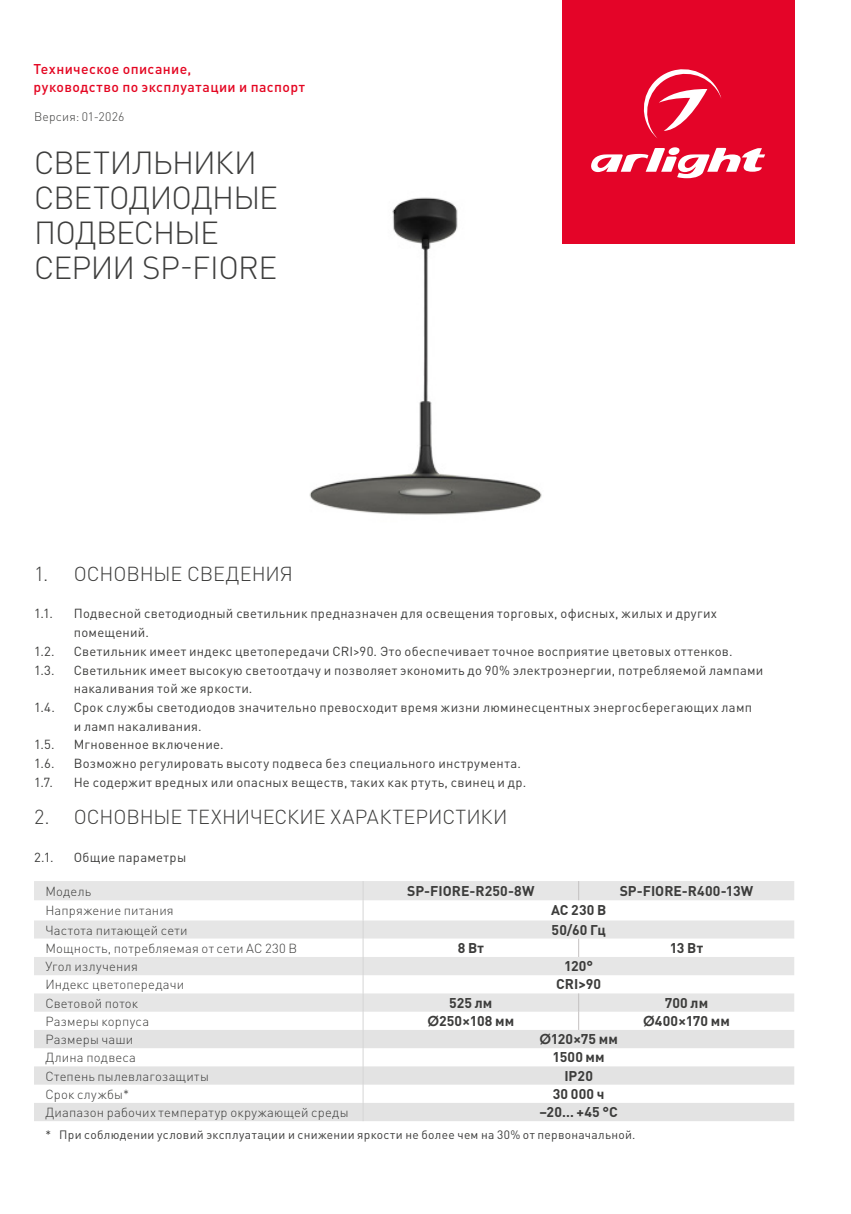
<style>
.page{position:relative;width:851px;height:1214px;background:#fff}
.page>*{position:absolute;margin:0;border:0;box-sizing:border-box;transform-origin:0 0}
.t1{font:300 31.6px/35px "DIN Pro";letter-spacing:-.025em;color:#3d3d3c}
.t2{font:300 20px "DIN Pro";letter-spacing:-.005em;color:#3c3c3b}
.t3{font:700 14px "DIN Pro";letter-spacing:.005em;color:#3c3c3b}
.t4{font:500 14px/18px "DIN Pro";letter-spacing:.03em;color:#e40521}
.t5{font:13px/18.8px "DIN Pro";letter-spacing:.02em;color:#3c3c3b}
.t6{font:300 13px "DIN Pro";letter-spacing:.015em;color:#3c3c3b}
.t7{font:300 12.2px "DIN Pro";letter-spacing:.015em;color:#3d3d3c}
.t8{font:12px "DIN Pro";letter-spacing:.025em;color:#3c3c3b}
.s1{font-family:"Century Gothic"}
</style>
<div class="page">
<svg style="left:34px;top:881px;width:760px;height:239px"></svg>
<img style="left:309px;top:197px;width:233px;height:318px">
<div style="left:562px;top:0;width:232px;height:243px;background:#e40428"></div>
<svg style="left:591px;top:147px;width:174px;height:31px"></svg>
<svg style="left:643px;top:69px;width:78px;height:69px"></svg>
<p class="t4" style="left:34px;top:60px;width:273px">Техническое описание,<br>руководство по эксплуатации и паспорт</p>
<p class="t7" style="left:34px;top:108px;width:92px">Версия: 01-2026</p>
<h1 class="t1" style="left:34px;top:144px;width:245px">СВЕТИЛЬНИКИ<br>СВЕТОДИОДНЫЕ<br>ПОДВЕСНЫЕ<br>СЕРИИ SP-FIORE</h1>
<h2 class="t2" style="left:34px;top:560px;width:260px">1. ОСНОВНЫЕ СВЕДЕНИЯ</h2>
<p class="t5" style="left:34px;top:603px;width:20px">1.1.</p>
<p class="t5" style="left:74px;top:603px;width:644px">Подвесной светодиодный светильник предназначен для освещения торговых, офисных, жилых и других помещений.</p>
<p class="t5" style="left:34px;top:641px;width:22px">1.2.</p>
<p class="t5" style="left:74px;top:641px;width:660px">Светильник имеет индекс цветопередачи CRI&gt;90. Это обеспечивает точное восприятие цветовых оттенков.</p>
<p class="t5" style="left:34px;top:659px;width:22px">1.3.</p>
<p class="t5" style="left:74px;top:659px;width:691px">Светильник имеет высокую светоотдачу и позволяет экономить до 90% электроэнергии, потребляемой лампами накаливания той же яркости.</p>
<p class="t5" style="left:34px;top:697px;width:22px">1.4.</p>
<p class="t5" style="left:74px;top:697px;width:679px">Срок службы светодиодов значительно превосходит время жизни люминесцентных энергосберегающих ламп и ламп накаливания.</p>
<p class="t5" style="left:34px;top:734px;width:22px">1.5.</p>
<p class="t5" style="left:74px;top:734px;width:151px">Мгновенное включение.</p>
<p class="t5" style="left:34px;top:753px;width:22px">1.6.</p>
<p class="t5" style="left:74px;top:753px;width:448px">Возможно регулировать высоту подвеса без специального инструмента.</p>
<p class="t5" style="left:34px;top:772px;width:21px">1.7.</p>
<p class="t5" style="left:74px;top:772px;width:454px">Не содержит вредных или опасных веществ, таких как ртуть, свинец и др.</p>
<h2 class="t2" style="left:34px;top:803px;width:475px">2. ОСНОВНЫЕ ТЕХНИЧЕСКИЕ ХАРАКТЕРИСТИКИ</h2>
<p class="t5" style="left:34px;top:847px;width:21px">2.1.</p>
<p class="t5" style="left:74px;top:847px;width:114px">Общие параметры</p>
<p class="t6" style="left:45px;top:882px;width:47px">Модель</p>
<p class="t3" style="left:407px;top:881px;width:129px">SP-FIORE-R250-8W</p>
<p class="t3" style="left:619px;top:881px;width:135px">SP-FIORE-R400-13W</p>
<p class="t6" style="left:45px;top:901px;width:130px">Напряжение питания</p>
<p class="t3" style="left:551px;top:900px;width:57px">AC 230 В</p>
<p class="t6" style="left:45px;top:920px;width:144px">Частота питающей сети</p>
<p class="t3" style="left:551px;top:919px;width:56px">50/60 Гц</p>
<p class="t6" style="left:45px;top:939px;width:253px">Мощность, потребляемая от сети AC 230 В</p>
<p class="t3" style="left:457px;top:938px;width:28px">8 Вт</p>
<p class="t3" style="left:669px;top:938px;width:35px">13 Вт</p>
<p class="t6" style="left:45px;top:957px;width:94px">Угол излучения</p>
<p class="t3" style="left:564px;top:956px;width:31px">120°</p>
<p class="t6" style="left:45px;top:975px;width:140px">Индекс цветопередачи</p>
<p class="t3" style="left:556px;top:974px;width:46px">CRI&gt;90</p>
<p class="t6" style="left:45px;top:993px;width:94px">Световой поток</p>
<p class="t3" style="left:449px;top:992px;width:45px">525 лм</p>
<p class="t3" style="left:664px;top:992px;width:45px">700 лм</p>
<p class="t6" style="left:45px;top:1012px;width:105px">Размеры корпуса</p>
<p class="t3" style="left:427px;top:1011px;width:88px"><span class="s1">Ø</span>250×108 мм</p>
<p class="t3" style="left:643px;top:1011px;width:88px"><span class="s1">Ø</span>400×170 мм</p>
<p class="t6" style="left:45px;top:1030px;width:89px">Размеры чаши</p>
<p class="t3" style="left:539px;top:1029px;width:80px"><span class="s1">Ø</span>120×75 мм</p>
<p class="t6" style="left:45px;top:1048px;width:92px">Длина подвеса</p>
<p class="t3" style="left:552px;top:1047px;width:54px">1500 мм</p>
<p class="t6" style="left:45px;top:1066px;width:165px">Степень пылевлагозащиты</p>
<p class="t3" style="left:564px;top:1065px;width:30px">IP20</p>
<p class="t6" style="left:45px;top:1085px;width:85px">Срок службы*</p>
<p class="t3" style="left:552px;top:1084px;width:53px">30 000 ч</p>
<p class="t6" style="left:45px;top:1103px;width:304px">Диапазон рабочих температур окружающей среды</p>
<p class="t3" style="left:539px;top:1102px;width:80px">–20… +45 °С</p>
<p class="t8" style="left:45px;top:1125px;width:591px">* При соблюдении условий эксплуатации и снижении яркости не более чем на 30% от первоначальной.</p>
</div>
